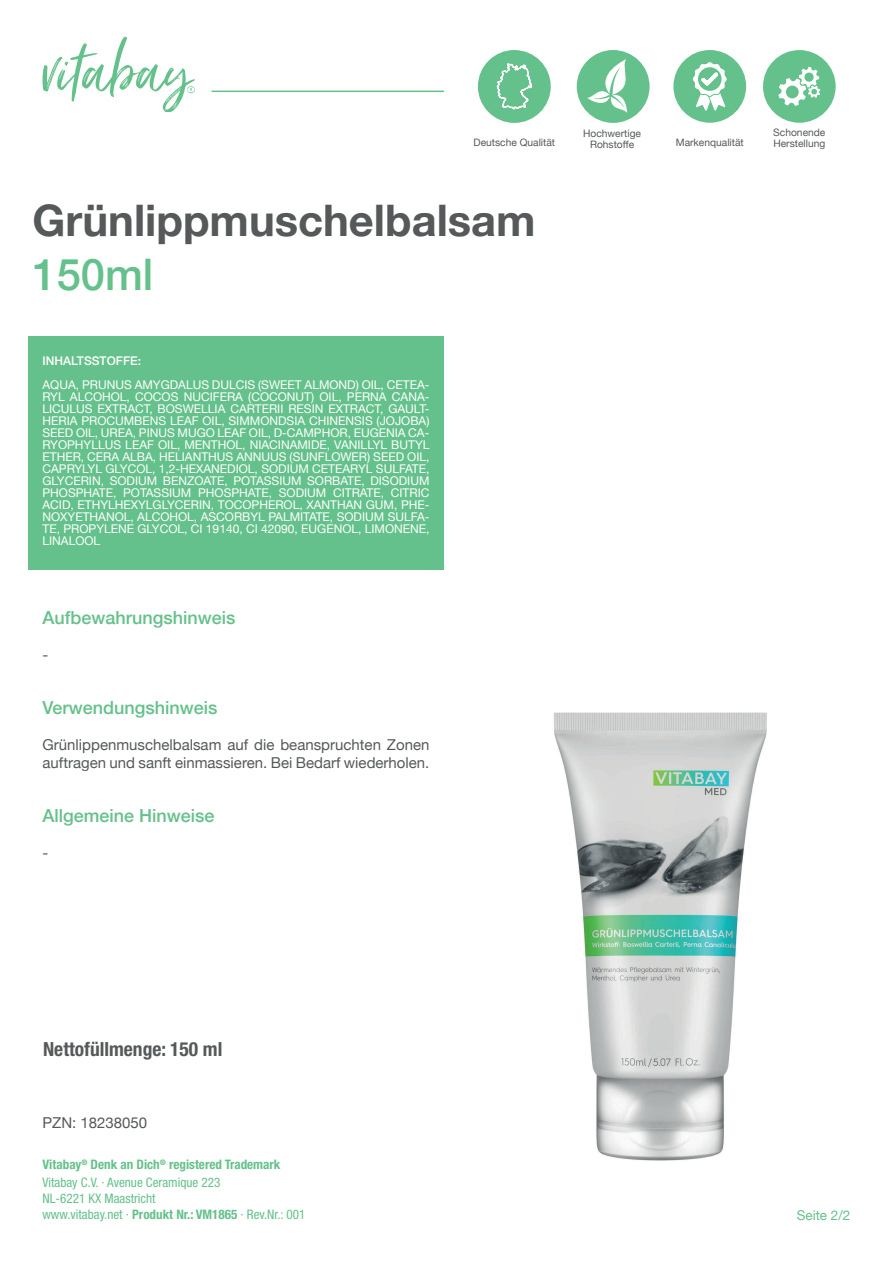
<style>
.page{position:relative;width:893px;height:1263px;background:#fff}
.page>*{position:absolute;margin:0;border:0;box-sizing:border-box;transform-origin:0 0}
.t1{font:700 43.5px "Helvetica Neue";color:#55595a}
.t2{font:500 43.5px "Helvetica Neue";color:#65c18b}
.t3{font:700 condensed 19.5px "Helvetica Neue LTW1 G";color:#55595a}
.t4{font:500 18px "Helvetica Neue";color:#65c18b}
.t5{font:15px/18px "Helvetica Neue";color:#55595a}
.t6{font:13.5px "Helvetica Neue";color:#65c18b}
.t7{font:700 condensed 13.05px/18px "Helvetica Neue LTW1 G";color:#65c18b}
.t8{font:condensed 13.05px/15.8px "Helvetica Neue LTW1 G";color:#65c18b}
.t9{font:12px/12px "Helvetica Neue";color:#fff;text-align:justify}
.t10{font:500 12px "Helvetica Neue";color:#fff}
.t11{font:10.2px/10.6px "Helvetica Neue";color:#55595a}
.s1{font-weight:400}
.s2{font-weight:700}
</style>
<div class="page">
<img style="left:554px;top:712px;width:213px;height:449px">
<div style="left:28px;top:336px;width:416px;height:234px;background:#65c18b"></div>
<svg style="left:43px;top:36px;width:151px;height:76px"></svg>
<hr style="left:212px;top:91px;width:232px;height:1px;background:#65c18b">
<div style="left:478px;top:50px;width:73px;height:73px;background:#65c18b;border-radius:50%"></div>
<svg style="left:496px;top:63px;width:36px;height:47px"></svg>
<div style="left:673px;top:50px;width:73px;height:73px;background:#65c18b;border-radius:50%"></div>
<svg style="left:693px;top:62px;width:34px;height:49px"></svg>
<div style="left:763px;top:50px;width:73px;height:73px;background:#65c18b;border-radius:50%"></div>
<svg style="left:778px;top:67px;width:42px;height:39px"></svg>
<div style="left:577px;top:50px;width:73px;height:73px;background:#65c18b;border-radius:50%"></div>
<svg style="left:587px;top:59px;width:41px;height:54px"></svg>
<p class="t11" style="left:473px;top:138px;width:83px">Deutsche Qualität</p>
<p class="t11" style="left:676px;top:138px;width:70px">Markenqualität</p>
<p class="t11" style="left:773px;top:128px;width:54px">Schonende<br>Herstellung</p>
<p class="t11" style="left:583px;top:129px;width:59px;text-align:center">Hochwertige<br>Rohstoffe</p>
<h1 class="t1" style="left:32px;top:186px;width:505px">Grünlippmuschelbalsam</h1>
<h1 class="t2" style="left:32px;top:239px;width:122px">150ml</h1>
<p class="t10" style="left:43px;top:351px;width:100px">INHALTSSTOFFE:</p>
<p class="t9" style="left:43px;top:380px;width:388px">AQUA, PRUNUS AMYGDALUS DULCIS (SWEET ALMOND) OIL, CETEA-RYL ALCOHOL, COCOS NUCIFERA (COCONUT) OIL, PERNA CANA-LICULUS EXTRACT, BOSWELLIA CARTERII RESIN EXTRACT, GAULT-HERIA PROCUMBENS LEAF OIL, SIMMONDSIA CHINENSIS (JOJOBA)<br>SEED OIL, UREA, PINUS MUGO LEAF OIL, D-CAMPHOR, EUGENIA CA-RYOPHYLLUS LEAF OIL, MENTHOL, NIACINAMIDE, VANILLYL BUTYL ETHER, CERA ALBA, HELIANTHUS ANNUUS (SUNFLOWER) SEED OIL, CAPRYLYL GLYCOL, 1,2-HEXANEDIOL, SODIUM CETEARYL SULFATE, GLYCERIN, SODIUM BENZOATE, POTASSIUM SORBATE, DISODIUM PHOSPHATE, POTASSIUM PHOSPHATE, SODIUM CITRATE, CITRIC ACID, ETHYLHEXYLGLYCERIN, TOCOPHEROL, XANTHAN GUM, PHE-NOXYETHANOL, ALCOHOL, ASCORBYL PALMITATE, SODIUM SULFA-TE, PROPYLENE GLYCOL, CI 19140, CI 42090, EUGENOL, LIMONENE, LINALOOL</p>
<h3 class="t4" style="left:43px;top:603px;width:195px">Aufbewahrungshinweis</h3>
<p class="t5" style="left:43px;top:646px;width:7px">-</p>
<h3 class="t4" style="left:43px;top:693px;width:177px">Verwendungshinweis</h3>
<p class="t5" style="left:43px;top:736px;width:388px">Grünlippenmuschelbalsam auf die beanspruchten Zonen auftragen und sanft einmassieren. Bei Bedarf wiederholen.</p>
<h3 class="t4" style="left:43px;top:801px;width:174px">Allgemeine Hinweise</h3>
<p class="t5" style="left:43px;top:844px;width:7px">-</p>
<h2 class="t3" style="left:43px;top:1037px;width:181px">Nettofüllmenge: 150 ml</h2>
<p class="t5" style="left:43px;top:1114px;width:106px">PZN: 18238050</p>
<p class="t7" style="left:42px;top:1156px;width:240px">Vitabay<sup>®</sup> Denk an Dich<sup>®</sup> registered Trademark<br><span class="s1">Vitabay C.V. · Avenue Ceramique 223</span></p>
<p class="t8" style="left:42px;top:1191px;width:264px">NL-6221 KX Maastricht<br>www.vitabay.net · <span class="s2">Produkt Nr.: VM1865</span> · Rev.Nr.: 001</p>
<p class="t6" style="left:797px;top:1206px;width:55px">Seite 2/2</p>
</div>
